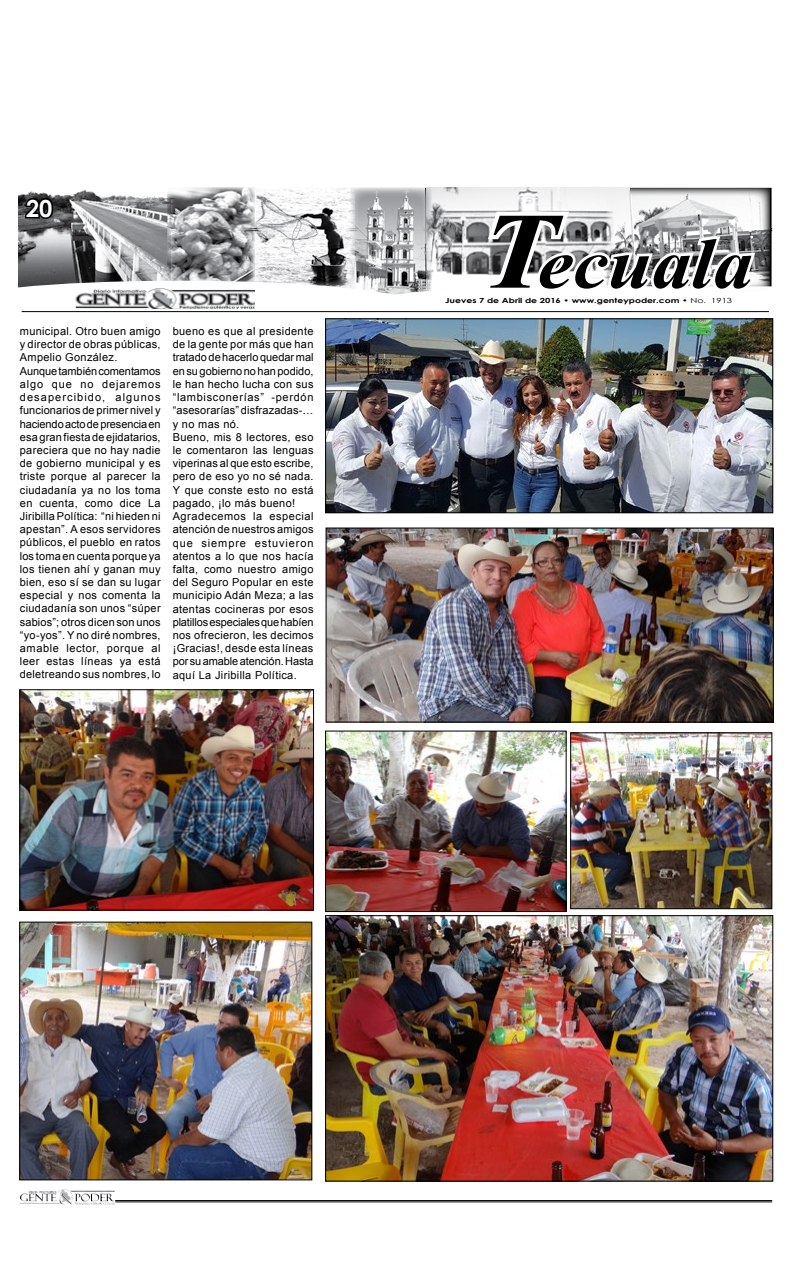
<style>
.page{position:relative;width:792px;height:1276px;background:#fff}
.page>*{position:absolute;margin:0;border:0;box-sizing:border-box;transform-origin:0 0}
.t1{font:italic 700 71.7px "Times New Roman";color:#000;scale:1.1 1}
.t2{font:700 25.2px "Century Gothic";color:#fff;scale:1.14 1}
.t3{font:700 23.6px "Century Gothic";color:#fff}
.t4{font:11px/13.2px "Arial";letter-spacing:.03em;color:#000}
.t5{font:700 7px "Century Gothic";color:#000;scale:1.33 1}
.s1{font-size:108.6px}
.s2{font-weight:400}
</style>
<div class="page">
<hr style="left:115px;top:1200px;width:657px;height:1px;background:#000">
<hr style="left:115px;top:1201px;width:657px;height:1px;background:#000">
<img style="left:58px;top:1189px;width:14px;height:13px">
<img style="left:431px;top:188px;width:47px;height:95px">
<img style="left:19px;top:190px;width:149px;height:91px">
<img style="left:759px;top:188px;width:11px;height:99px">
<img style="left:168px;top:188px;width:85px;height:93px">
<img style="left:355px;top:188px;width:76px;height:104px">
<img style="left:253px;top:188px;width:102px;height:93px">
<svg style="left:18px;top:281px;width:393px;height:32px"></svg>
<img style="left:76px;top:288px;width:179px;height:21px">
<div style="left:369px;top:285px;width:421px;height:37px;background:#fff;border-radius:50%"></div>
<hr style="left:22px;top:311px;width:747px;height:1px;background:#000">
<svg style="left:478px;top:187px;width:281px;height:100px"></svg>
<svg style="left:18px;top:190px;width:43px;height:41px;background:#4e4e4f"></svg>
<img style="left:327px;top:320px;width:444px;height:191px">
<div style="left:325px;top:318px;width:448px;height:195px;border:1px solid #000"></div>
<img style="left:328px;top:529px;width:444px;height:191px">
<div style="left:326px;top:527px;width:448px;height:195px;border:1px solid #000"></div>
<img style="left:21px;top:691px;width:291px;height:217px">
<div style="left:19px;top:689px;width:295px;height:221px;border:1px solid #000"></div>
<img style="left:21px;top:923px;width:289px;height:255px">
<div style="left:19px;top:921px;width:293px;height:259px;border:1px solid #000"></div>
<img style="left:327px;top:917px;width:444px;height:262px">
<div style="left:325px;top:915px;width:448px;height:266px;border:1px solid #000"></div>
<img style="left:327px;top:732px;width:238px;height:178px">
<div style="left:325px;top:730px;width:242px;height:182px;border:1px solid #000"></div>
<img style="left:572px;top:734px;width:198px;height:173px">
<div style="left:570px;top:732px;width:202px;height:177px;border:1px solid #000"></div>
<h2 class="t2" style="left:20px;top:188px;width:30px">20</h2>
<h3 class="t3" style="left:26px;top:190px;width:28px">20</h3>
<p class="t4" style="left:20px;top:324px;width:142px">municipal. Otro buen amigo y director de obras públicas,<br>Ampelio González.<br>Aunque también comentamos algo que no dejaremos desapercibido, algunos funcionarios de primer nivel y haciendo acto de presencia en esa gran fiesta de ejidatarios, pareciera que no hay nadie de gobierno municipal y es triste porque al parecer la ciudadanía ya no los toma en cuenta, como dice La<br>Jiribilla Política: “ni hieden ni apestan”. A esos servidores públicos, el pueblo en ratos los toma en cuenta porque ya los tienen ahí y ganan muy bien, eso sí se dan su lugar especial y nos comenta la ciudadanía son unos “súper sabios”; otros dicen son unos “yo-yos”. Y no diré nombres, amable lector, porque al leer estas líneas ya está deletreando sus nombres, lo</p>
<p class="t4" style="left:173px;top:324px;width:142px">bueno es que al presidente de la gente por más que han tratado de hacerlo quedar mal en su gobierno no han podido, le han hecho lucha con sus “lambisconerías” -perdón “asesorarías” disfrazadas-… y no mas nó.<br>Bueno, mis 8 lectores, eso le comentaron las lenguas viperinas al que esto escribe, pero de eso yo no sé nada.<br>Y que conste esto no está pagado, ¡lo más bueno!<br>Agradecemos la especial atención de nuestros amigos que siempre estuvieron atentos a lo que nos hacía falta, como nuestro amigo del Seguro Popular en este municipio Adán Meza; a las atentas cocineras por esos platillos especiales que habíen nos ofrecieron, les decimos ¡Gracias!, desde esta líneas por su amable atención. Hasta aquí La Jiribilla Política.</p>
<h1 class="t1" style="left:481px;top:214px;width:249px"><span class="s1">T</span>ecuala</h1>
<p class="t5" style="left:445px;top:295px;width:217px">Jueves 7 de Abril de 2016 • www.genteypoder.com • <span class="s2">No. 1913</span></p>
</div>
